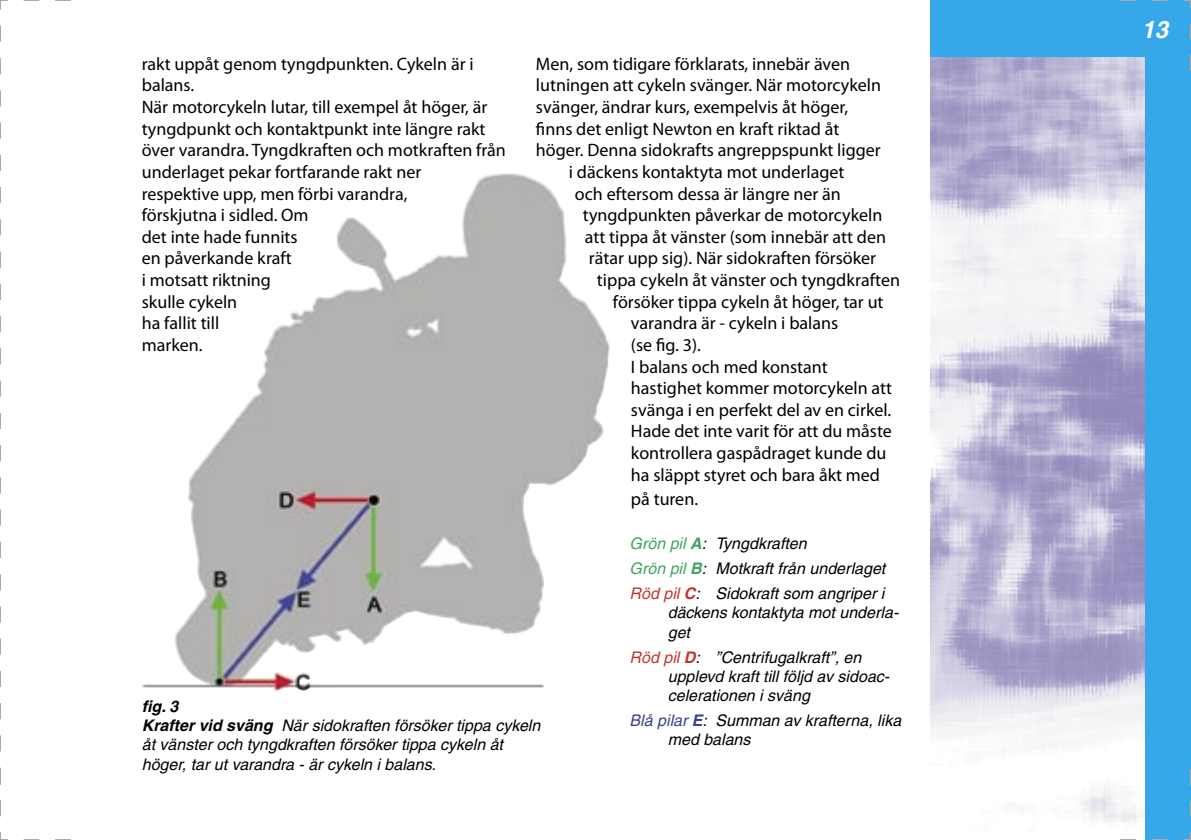
<style>
.page{position:relative;width:1191px;height:840px;background:#fff}
.page>*{position:absolute;margin:0;border:0;box-sizing:border-box;transform-origin:0 0}
.t1{font:italic 700 24px "Helvetica";color:#fff}
.t2{font:300 18px/21.6px "Palatino";color:#000}
.Bildetext{font:italic 16px/19.2px "Helvetica";color:#000}
.Bildetext-2{font:italic 700 16px "Helvetica";color:#000}
.s1{font-weight:700}
.s2{color:#3fa462}
.s3{font-weight:700;color:#3fa462}
.s4{color:#c43434}
.s5{font-weight:700;color:#c43434}
.s6{color:#3a3f8e}
.s7{font-weight:700;color:#3a3f8e}
</style>
<div class="page">
<img style="left:930px;top:57px;width:215px;height:765px">
<div style="left:930px;top:0;width:261px;height:57px;background:#36a7e9"></div>
<div style="left:1145px;top:0;width:46px;height:839px;background:#36a7e9"></div>
<img style="left:142px;top:173px;width:468px;height:517px">
<svg style="left:0;top:0;width:71px;height:839px"></svg>
<svg style="left:1120px;top:0;width:71px;height:71px"></svg>
<svg style="left:1120px;top:768px;width:71px;height:71px"></svg>
<p class="t2" style="left:142px;top:53px;width:333px">rakt uppåt genom tyngdpunkten. Cykeln är i balans.</p>
<p class="t2" style="left:142px;top:97px;width:366px">När motorcykeln lutar, till exempel åt höger, är tyngdpunkt och kontaktpunkt inte längre rakt över varandra. Tyngdkraften och motkraften från underlaget pekar fortfarande rakt ner<br>respektive upp, men förbi varandra,<br>förskjutna i sidled. Om<br>det inte hade funnits<br>en påverkande kraft<br>i motsatt riktning<br>skulle cykeln<br>ha fallit till<br>marken.</p>
<p class="t2" style="left:536px;top:53px;width:315px">Men, som tidigare förklarats, innebär även</p>
<p class="t2" style="left:536px;top:75px;width:346px">lutningen att cykeln svänger. När motorcykeln</p>
<p class="t2" style="left:536px;top:97px;width:314px">svänger, ändrar kurs, exempelvis åt höger,</p>
<p class="t2" style="left:536px;top:118px;width:305px">finns det enligt Newton en kraft riktad åt</p>
<p class="t2" style="left:536px;top:140px;width:346px">höger. Denna sidokrafts angreppspunkt ligger</p>
<p class="t2" style="left:569px;top:161px;width:277px">i däckens kontaktyta mot underlaget</p>
<p class="t2" style="left:575px;top:183px;width:267px">och eftersom dessa är längre ner än</p>
<p class="t2" style="left:583px;top:205px;width:301px">tyngdpunkten påverkar de motorcykeln</p>
<p class="t2" style="left:585px;top:226px;width:303px">att tippa åt vänster (som innebär att den</p>
<p class="t2" style="left:589px;top:248px;width:289px">rätar upp sig). När sidokraften försöker</p>
<p class="t2" style="left:597px;top:269px;width:304px">tippa cykeln åt vänster och tyngdkraften</p>
<p class="t2" style="left:613px;top:291px;width:272px">försöker tippa cykeln åt höger, tar ut</p>
<p class="t2" style="left:631px;top:313px;width:209px">varandra är - cykeln i balans</p>
<p class="t2" style="left:631px;top:334px;width:71px">(se fig. 3).</p>
<p class="t2" style="left:631px;top:356px;width:263px">I balans och med konstant hastighet kommer motorcykeln att svänga i en perfekt del av en cirkel.<br>Hade det inte varit för att du måste kontrollera gaspådraget kunde du ha släppt styret och bara åkt med</p>
<p class="t2" style="left:631px;top:488px;width:69px">på turen.</p>
<p class="Bildetext-2" style="left:142px;top:696px;width:38px">fig. 3</p>
<p class="Bildetext" style="left:142px;top:715px;width:400px"><span class="s1">Krafter vid sväng</span> När sidokraften försöker tippa cykeln åt vänster och tyngdkraften försöker tippa cykeln åt höger, tar ut varandra - är cykeln i balans.</p>
<p class="Bildetext" style="left:629px;top:534px;width:179px"><span class="s2">Grön pil</span> <span class="s3">A</span>: Tyngdkraften</p>
<p class="Bildetext" style="left:629px;top:558px;width:257px"><span class="s2">Grön pil</span> <span class="s3">B</span>: Motkraft från underlaget</p>
<p class="Bildetext" style="left:668px;top:583px;width:231px;text-indent:-38px"><span class="s4">Röd pil</span> <span class="s5">C</span>: Sidokraft som angriper i däckens kontaktyta mot underla&shy;get</p>
<p class="Bildetext" style="left:668px;top:647px;width:222px;text-indent:-38px"><span class="s4">Röd pil</span> <span class="s5">D</span>: ”Centrifugalkraft”, en upplevd kraft till följd av sidoac&shy;celerationen i sväng</p>
<p class="Bildetext" style="left:668px;top:710px;width:235px;text-indent:-38px"><span class="s6">Blå pilar</span> <span class="s7">E</span>: Summan av krafterna, lika med balans</p>
<h1 class="t1" style="left:1141px;top:15px;width:28px">13</h1>
</div>
